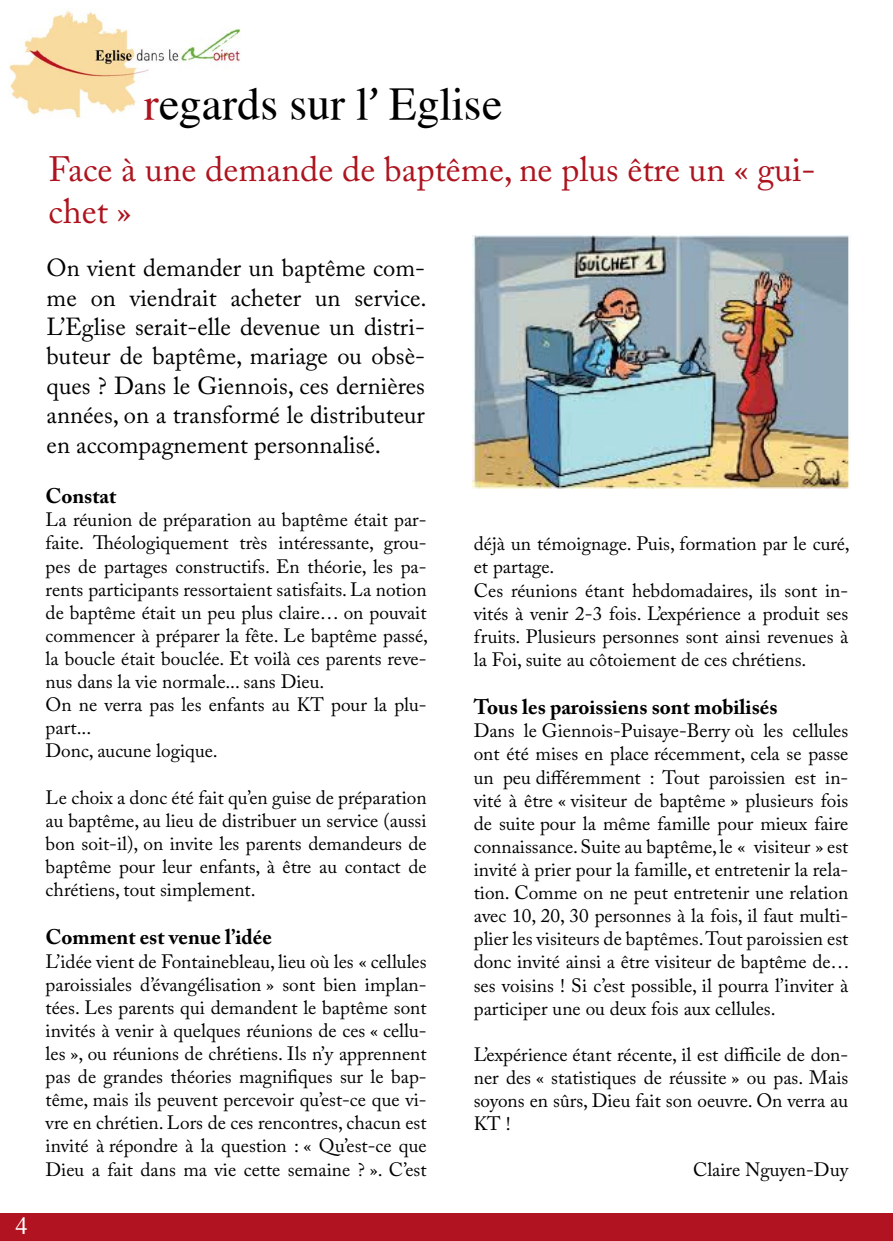
<style>
.page{position:relative;width:893px;height:1241px;background:#fff}
.page>*{position:absolute;margin:0;border:0;box-sizing:border-box;transform-origin:0 0}
.t1{font:45.5px "Vremya FWF";color:#000}
.t2{font:35px/42px "Adobe Caslon Pro";color:#ad141f}
.t3{font:24.5px/29.4px "Adobe Caslon Pro";color:#000;text-align:justify}
.t4{font:24.5px "Times New Roman";color:#fff}
.t5{font:700 21px "Adobe Caslon Pro";color:#000}
.t6{font:19.25px/23.1px "Adobe Caslon Pro";color:#000;text-align:justify}
.s1{color:#ad141f}
.s2{font-family:"Andron Freefont LAT"}
</style>
<div class="page">
<img style="left:9px;top:11px;width:232px;height:108px">
<div style="left:0;top:1213px;width:893px;height:27px;background:#b21320"></div>
<img style="left:472px;top:236px;width:378px;height:253px">
<p class="t4" style="left:15px;top:1209px;width:14px">4</p>
<h1 class="t1" style="left:144px;top:78px;width:360px"><span class="s1">r</span>egards sur l<span class="s2">’</span> Eglise</h1>
<h2 class="t2" style="left:48px;top:148px;width:769px">Face à une demande de baptême, ne plus être un « gui&shy;chet »</h2>
<p class="t3" style="left:47px;top:253px;width:382px">On vient demander un baptême com&shy;me on viendrait acheter un service.<br>L’Eglise serait-elle devenue un distri&shy;buteur de baptême, mariage ou obsè&shy;ques ? Dans le Giennois, ces dernières années, on a transformé le distributeur en accompagnement personnalisé.</p>
<p class="t5" style="left:46px;top:483px;width:72px">Constat</p>
<p class="t6" style="left:46px;top:508px;width:384px;text-align:left">La réunion de préparation au baptême était par&shy;faite. Théologiquement très intéressante, grou&shy;pes de partages constructifs. En théorie, les pa&shy;rents participants ressortaient satisfaits. La notion de baptême était un peu plus claire… on pouvait commencer à préparer la fête. Le baptême passé, la boucle était bouclée. Et voilà ces parents reve&shy;nus dans la vie normale... sans Dieu.<br>On ne verra pas les enfants au KT pour la plu&shy;part...<br>Donc, aucune logique.</p>
<p class="t6" style="left:46px;top:785px;width:382px">Le choix a donc été fait qu’en guise de préparation au baptême, au lieu de distribuer un service (aussi bon soit-il), on invite les parents demandeurs de baptême pour leur enfants, à être au contact de chrétiens, tout simplement.</p>
<p class="t5" style="left:46px;top:924px;width:228px">Comment est venue l’idée</p>
<p class="t6" style="left:46px;top:949px;width:383px">L’idée vient de Fontainebleau, lieu où les « cellules paroissiales d’évangélisation » sont bien implan&shy;tées. Les parents qui demandent le baptême sont invités à venir à quelques réunions de ces « cellu&shy;les », ou réunions de chrétiens. Ils n’y apprennent pas de grandes théories magnifiques sur le bap&shy;tême, mais ils peuvent percevoir qu’est-ce que vi&shy;vre en chrétien. Lors de ces rencontres, chacun est invité à répondre à la question : « Qu’est-ce que Dieu a fait dans ma vie cette semaine ? ». C’est</p>
<p class="t6" style="left:474px;top:532px;width:377px;text-align:left">déjà un témoignage. Puis, formation par le curé, et partage.<br>Ces réunions étant hebdomadaires, ils sont in&shy;vités à venir 2-3 fois. L’expérience a produit ses fruits. Plusieurs personnes sont ainsi revenues à la Foi, suite au côtoiement de ces chrétiens.</p>
<p class="t5" style="left:474px;top:694px;width:305px">Tous les paroissiens sont mobilisés</p>
<p class="t6" style="left:474px;top:719px;width:377px">Dans le Giennois-Puisaye-Berry où les cellules ont été mises en place récemment, cela se passe un peu différemment : Tout paroissien est in&shy;vité à être « visiteur de baptême » plusieurs fois de suite pour la même famille pour mieux faire connaissance. Suite au baptême, le « visiteur » est invité à prier pour la famille, et entretenir la rela&shy;tion. Comme on ne peut entretenir une relation avec 10, 20, 30 personnes à la fois, il faut multi&shy;plier les visiteurs de baptêmes. Tout paroissien est donc invité ainsi a être visiteur de baptême de… ses voisins ! Si c’est possible, il pourra l’inviter à participer une ou deux fois aux cellules.</p>
<p class="t6" style="left:474px;top:1042px;width:376px">L’expérience étant récente, il est difficile de don&shy;ner des « statistiques de réussite » ou pas. Mais soyons en sûrs, Dieu fait son oeuvre. On verra au KT !</p>
<p class="t6" style="left:693px;top:1158px;width:157px">Claire Nguyen-Duy</p>
</div>
